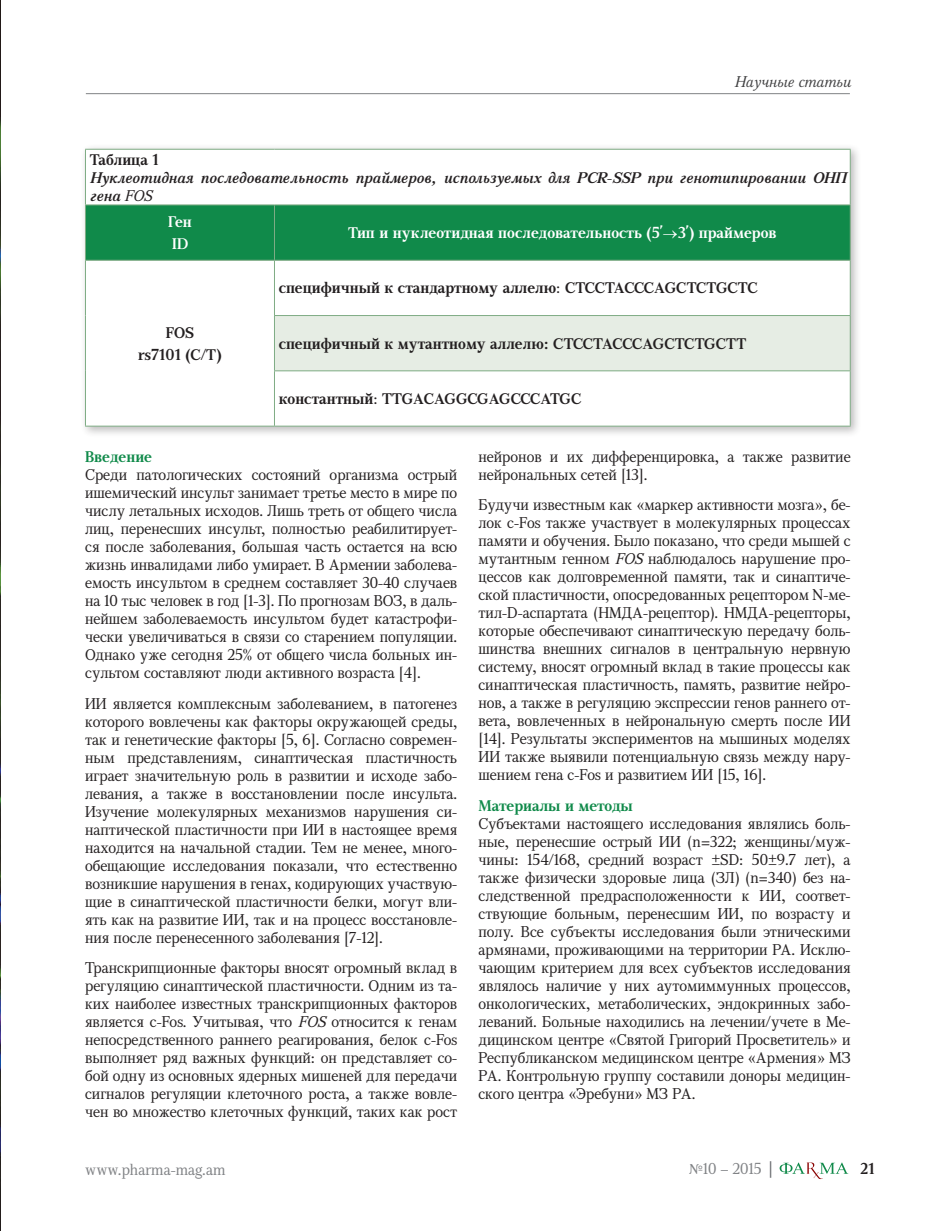
<style>
.page{position:relative;width:940px;height:1231px;background:#fff}
.page>*{position:absolute;margin:0;border:0;box-sizing:border-box;transform-origin:0 0}
.t1{font:15px/18px "GHEA Mariam";color:#231f20;text-align:justify}
.t2{font:700 15px "GHEA Mariam";color:#231f20}
.t3{font:italic 700 15px/18px "GHEA Mariam";color:#231f20}
.t4{font:700 15px "GHEA Mariam";color:#fff}
.t5{font:15px "GHEA Mariam";color:#808285}
.t6{font:700 15px "GHEA Mariam";color:#108a4a}
.t7{font:italic 15px "GHEA Mariam";color:#3e3e3f}
.s1{font-weight:400}
.s2{font-style:italic}
</style>
<div class="page">
<img style="left:0;top:0;width:1px;height:1231px">
<hr style="left:86px;top:93px;width:763px;height:1px;background:#808285">
<svg style="left:779px;top:1162px;width:69px;height:17px"></svg>
<svg style="left:769px;top:1161px;width:2px;height:16px"></svg>
<div style="left:80px;top:144px;width:781px;height:294px;background:#231f20;opacity:.3"></div>
<svg style="left:86px;top:150px;width:763px;height:276px"></svg>
<div style="left:86px;top:205px;width:763px;height:55px;background:#108a4a"></div>
<div style="left:274px;top:315px;width:576px;height:56px;background:#e6ede4"></div>
<hr style="left:85px;top:149px;width:189px;height:1px;background:#7fac85">
<hr style="left:85px;top:150px;width:1px;height:54px;background:#7fac85">
<hr style="left:274px;top:149px;width:576px;height:1px;background:#7fac85">
<hr style="left:849px;top:150px;width:1px;height:54px;background:#7fac85">
<hr style="left:85px;top:204px;width:189px;height:1px;background:#7fac85">
<hr style="left:85px;top:205px;width:1px;height:55px;background:#7fac85">
<hr style="left:274px;top:204px;width:576px;height:1px;background:#7fac85">
<hr style="left:274px;top:205px;width:1px;height:55px;background:#7fac85">
<hr style="left:849px;top:205px;width:1px;height:55px;background:#7fac85">
<hr style="left:85px;top:260px;width:189px;height:1px;background:#7fac85">
<hr style="left:85px;top:261px;width:1px;height:54px;background:#7fac85">
<hr style="left:85px;top:315px;width:1px;height:56px;background:#7fac85">
<hr style="left:85px;top:371px;width:1px;height:55px;background:#7fac85">
<hr style="left:85px;top:426px;width:189px;height:1px;background:#7fac85">
<hr style="left:274px;top:260px;width:576px;height:1px;background:#7fac85">
<hr style="left:274px;top:261px;width:1px;height:54px;background:#7fac85">
<hr style="left:849px;top:261px;width:1px;height:54px;background:#7fac85">
<hr style="left:274px;top:315px;width:576px;height:1px;background:#7fac85">
<hr style="left:274px;top:316px;width:1px;height:54px;background:#7fac85">
<hr style="left:849px;top:316px;width:1px;height:54px;background:#7fac85">
<hr style="left:274px;top:370px;width:576px;height:1px;background:#7fac85">
<hr style="left:274px;top:371px;width:1px;height:55px;background:#7fac85">
<hr style="left:849px;top:371px;width:1px;height:55px;background:#7fac85">
<hr style="left:274px;top:426px;width:576px;height:1px;background:#7fac85">
<p class="t7" style="left:734px;top:70px;width:118px">Научные статьи</p>
<p class="t2" style="left:90px;top:149px;width:71px">Таблица 1</p>
<p class="t3" style="left:90px;top:168px;width:757px">Нуклеотидная последовательность праймеров, используемых для PCR-SSP при генотипировании ОНП гена <span class="s1">FOS</span></p>
<p class="t4" style="left:168px;top:211px;width:25px">Ген</p>
<p class="t4" style="left:172px;top:233px;width:18px">ID</p>
<p class="t4" style="left:348px;top:222px;width:429px">Тип и нуклеотидная последовательность (5՛→3՛) праймеров</p>
<p class="t2" style="left:166px;top:321px;width:30px">FOS</p>
<p class="t2" style="left:138px;top:344px;width:85px">rs7101 (C/T)</p>
<p class="t2" style="left:279px;top:277px;width:480px">специфичный к стандартному аллелю<span class="s1">։</span> CTCCTACCCAGCTCTGCTC</p>
<p class="t2" style="left:279px;top:333px;width:469px">специфичный к мутантному аллелю։ CTCCTACCCAGCTCTGCTT</p>
<p class="t2" style="left:279px;top:388px;width:304px">константный<span class="s1">։</span> TTGACAGGCGAGCCCATGC</p>
<p class="t6" style="left:85px;top:445px;width:68px">Введение</p>
<p class="t1" style="left:85px;top:464px;width:373px">Среди патологических состояний организма острый ишемический инсульт занимает третье место в мире по числу летальных исходов. Лишь треть от общего числа лиц, перенесших инсульт, полностью реабилитирует&shy;ся после заболевания, большая часть остается на всю жизнь инвалидами либо умирает. В Армении заболева&shy;емость инсультом в среднем составляет 30-40 случаев на 10 тыс человек в год [1-3]. По прогнозам ВОЗ, в даль&shy;нейшем заболеваемость инсультом будет катастрофи&shy;чески увеличиваться в связи со старением популяции.<br>Однако уже сегодня 25% от общего числа больных ин&shy;сультом составляют люди активного возраста [4].</p>
<p class="t1" style="left:85px;top:693px;width:373px">ИИ является комплексным заболеванием, в патогенез которого вовлечены как факторы окружающей среды, так и генетические факторы [5, 6]. Согласно современ&shy;ным представлениям, синаптическая пластичность играет значительную роль в развитии и исходе забо&shy;левания, а также в восстановлении после инсульта.<br>Изучение молекулярных механизмов нарушения си&shy;наптической пластичности при ИИ в настоящее время находится на начальной стадии. Тем не менее, много&shy;обещающие исследования показали, что естественно возникшие нарушения в генах, кодирующих участвую&shy;щие в синаптической пластичности белки, могут вли&shy;ять как на развитие ИИ, так и на процесс восстановле&shy;ния после перенесенного заболевания [7-12].</p>
<p class="t1" style="left:85px;top:958px;width:373px">Транскрипционные факторы вносят огромный вклад в регуляцию синаптической пластичности. Одним из та&shy;ких наиболее известных транскрипционных факторов является c-Fos. Учитывая, что <span class="s2">FOS</span> относится к генам непосредственного раннего реагирования, белок c-Fos выполняет ряд важных функций։ он представляет со&shy;бой одну из основных ядерных мишеней для передачи сигналов регуляции клеточного роста, а также вовле&shy;чен во множество клеточных функций, таких как рост</p>
<p class="t1" style="left:478px;top:446px;width:373px">нейронов и их дифференцировка, а также развитие нейрональных сетей [13].</p>
<p class="t1" style="left:478px;top:495px;width:373px">Будучи известным как «маркер активности мозга», бе&shy;лок c-Fos также участвует в молекулярных процессах памяти и обучения. Было показано, что среди мышей с мутантным генном <span class="s2">FOS</span> наблюдалось нарушение про&shy;цессов как долговременной памяти, так и синаптиче&shy;ской пластичности, опосредованных рецептором N-ме&shy;тил-D-аспартата (НМДА-рецептор). НМДА-рецепторы, которые обеспечивают синаптическую передачу боль&shy;шинства внешних сигналов в центральную нервную систему, вносят огромный вклад в такие процессы как синаптическая пластичность, память, развитие нейро&shy;нов, а также в регуляцию экспрессии генов раннего от&shy;вета, вовлеченных в нейрональную смерть после ИИ [14]. Результаты экспериментов на мышиных моделях ИИ также выявили потенциальную связь между нару&shy;шением гена c-Fos и развитием ИИ [15, 16].</p>
<p class="t6" style="left:478px;top:795px;width:156px">Материалы и методы</p>
<p class="t1" style="left:478px;top:813px;width:373px">Субъектами настоящего исследования являлись боль&shy;ные, перенесшие острый ИИ (n=322; женщины/муж&shy;чины։ 154/168, средний возраст ±SD։ 50±9.7 лет), а также физически здоровые лица (ЗЛ) (n=340) без на&shy;следственной предрасположенности к ИИ, соответ&shy;ствующие больным, перенесшим ИИ, по возрасту и полу. Все субъекты исследования были этническими армянами, проживающими на территории РА. Исклю&shy;чающим критерием для всех субъектов исследования являлось наличие у них аутомиммунных процессов, онкологических, метаболических, эндокринных забо&shy;леваний. Больные находились на лечении/учете в Mе&shy;дицинском центре «Святой Григорий Просветитель» и Республиканском медицинском центре «Армения» МЗ РА. Контрольную группу составили доноры медицин&shy;ского центра «Эребуни» МЗ РА.</p>
<p class="t5" style="left:85px;top:1157px;width:142px">www.pharma-mag.am</p>
<p class="t5" style="left:688px;top:1157px;width:74px">№10 – 2015</p>
<p class="t2" style="left:860px;top:1157px;width:16px">21</p>
</div>
